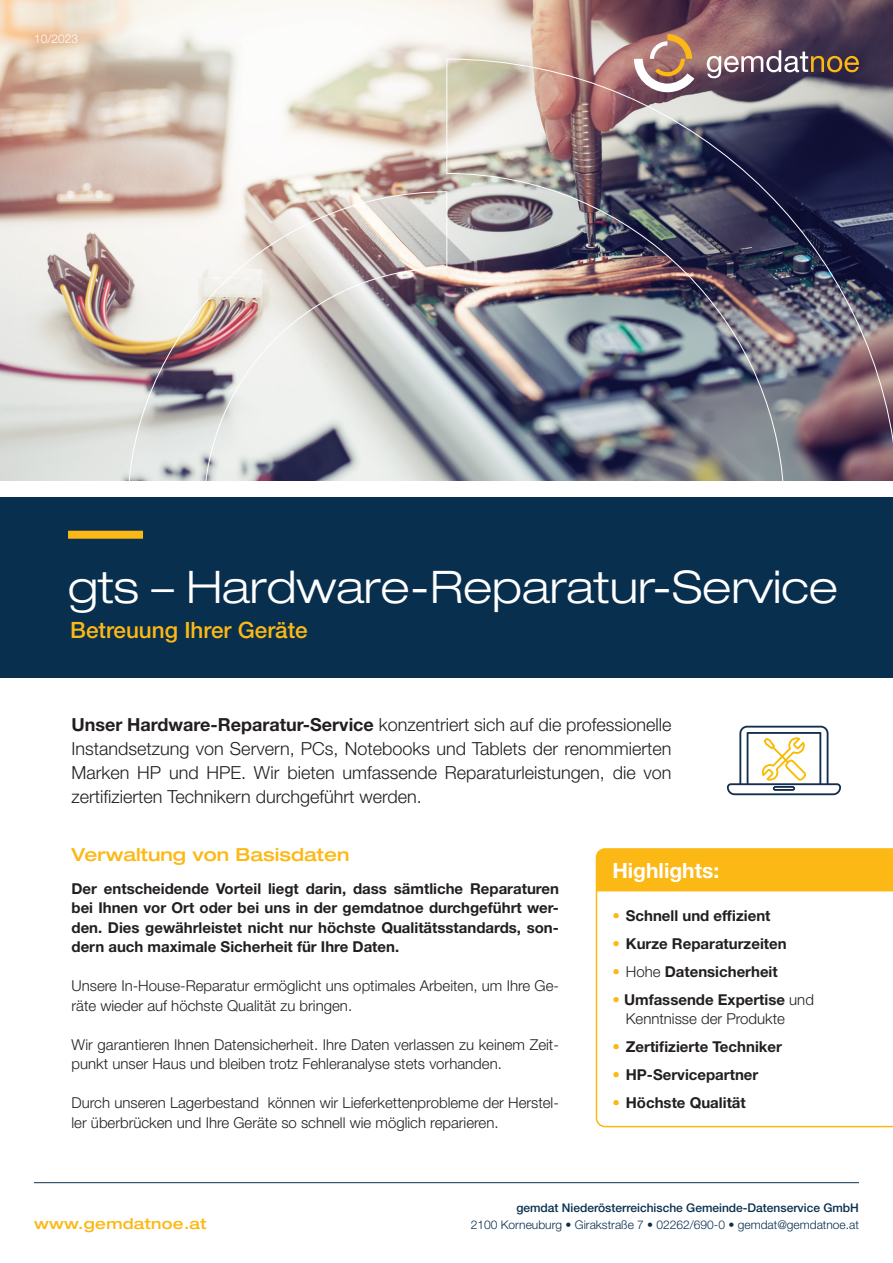
<style>
.page{position:relative;width:893px;height:1263px;background:#fff}
.page>*{position:absolute;margin:0;border:0;box-sizing:border-box;transform-origin:0 0}
.t1{font:300 expanded 45px "Helvetica Neue LT Std";color:#fff}
.t2{font:500 22.5px "Helvetica Neue LT Std";color:#fcb814}
.t3{font:700 21px "Helvetica Neue LT Std";color:#fff}
.t4{font:300 18px/24px "Helvetica Neue LT Std";color:#231f20;text-align:justify}
.t5{font:500 expanded 18px "Helvetica Neue LT Std";color:#fcb814}
.t6{font:300 15px/19.5px "Helvetica Neue LT Std";color:#231f20}
.t7{font:700 15px/19.5px "Helvetica Neue LT Std";color:#231f20;text-align:justify}
.t8{font:500 expanded 15px "Helvetica Neue LT Std";letter-spacing:.02em;color:#fcb814}
.t9{font:300 12px "Helvetica Neue LT Std";color:#092f4f}
.t10{font:500 12px "Helvetica Neue LT Std";color:#092f4f}
.t11{font:300 12px "Helvetica Neue LT Std";color:#fff}
.s1{font-weight:700}
.s2{font-weight:300;color:#fcb814}
.s3{font-weight:300}
.s4{color:#fcb814}
</style>
<div class="page">
<img style="left:0;top:0;width:893px;height:480px">
<img style="left:127px;top:191px;width:319px;height:290px">
<img style="left:446px;top:59px;width:447px;height:422px">
<div style="left:0;top:497px;width:893px;height:180px;background:#092f4f"></div>
<div style="left:68px;top:531px;width:75px;height:8px;background:#fcb814"></div>
<svg style="left:595px;top:848px;width:298px;height:280px"></svg>
<svg style="left:707px;top:50px;width:152px;height:28px;background:#7c676b"></svg>
<svg style="left:634px;top:34px;width:60px;height:58px"></svg>
<hr style="left:34px;top:1182px;width:825px;height:1px;background:#092f4f">
<svg style="left:727px;top:726px;width:114px;height:69px"></svg>
<p class="t11" style="left:34px;top:31px;width:46px">10/2023</p>
<p class="t1" style="left:68px;top:560px;width:771px">gts – Hardware-Reparatur-Service</p>
<p class="t2" style="left:70px;top:617px;width:239px">Betreuung Ihrer Geräte</p>
<p class="t4" style="left:72px;top:712px;width:601px"><span class="s1">Unser Hardware-Reparatur-Service</span> konzentriert sich auf die professionelle Instandsetzung von Servern, PCs, Notebooks und Tablets der renommierten Marken HP und HPE. Wir bieten umfassende Reparaturleistungen, die von zertifizierten Technikern durchgeführt werden.</p>
<p class="t5" style="left:72px;top:843px;width:280px">Verwaltung von Basisdaten</p>
<p class="t7" style="left:72px;top:878px;width:489px">Der entscheidende Vorteil liegt darin, dass sämtliche Reparaturen bei Ihnen vor Ort oder bei uns in der gemdatnoe durchgeführt wer&shy;den. Dies gewährleistet nicht nur höchste Qualitätsstandards, son&shy;dern auch maximale Sicherheit für Ihre Daten.</p>
<p class="t6" style="left:72px;top:976px;width:489px">Unsere In-House-Reparatur ermöglicht uns optimales Arbeiten, um Ihre Ge&shy;räte wieder auf höchste Qualität zu bringen.</p>
<p class="t6" style="left:72px;top:1034px;width:489px">Wir garantieren Ihnen Datensicherheit. Ihre Daten verlassen zu keinem Zeit&shy;punkt unser Haus und bleiben trotz Fehleranalyse stets vorhanden.</p>
<p class="t6" style="left:72px;top:1093px;width:489px">Durch unseren Lagerbestand können wir Lieferkettenprobleme der Herstel&shy;ler überbrücken und Ihre Geräte so schnell wie möglich reparieren.</p>
<p class="t3" style="left:612px;top:857px;width:108px">Highlights:</p>
<p class="t7" style="left:612px;top:905px;width:160px"><span class="s2">•</span> Schnell und effizient</p>
<p class="t7" style="left:612px;top:933px;width:176px"><span class="s2">•</span> Kurze Reparaturzeiten</p>
<p class="t7" style="left:612px;top:961px;width:167px"><span class="s2">•</span> <span class="s3">Hohe</span> Datensicherheit</p>
<p class="t6" style="left:626px;top:989px;width:190px;text-indent:-14px"><span class="s4">•</span> <span class="s1">Umfassende Expertise</span> und<br>Kenntnisse der Produkte</p>
<p class="t7" style="left:612px;top:1037px;width:171px"><span class="s2">•</span> Zertifizierte Techniker</p>
<p class="t7" style="left:612px;top:1065px;width:148px"><span class="s2">•</span> HP-Servicepartner</p>
<p class="t7" style="left:612px;top:1093px;width:135px"><span class="s2">•</span> Höchste Qualität</p>
<p class="t8" style="left:34px;top:1214px;width:174px">www.gemdatnoe.at</p>
<p class="t10" style="left:516px;top:1201px;width:344px">gemdat Niederösterreichische Gemeinde-Datenservice GmbH</p>
<p class="t9" style="left:471px;top:1217px;width:390px">2100 Korneuburg • Girakstraße 7 • 02262/690-0 • gemdat@gemdatnoe.at</p>
</div>
